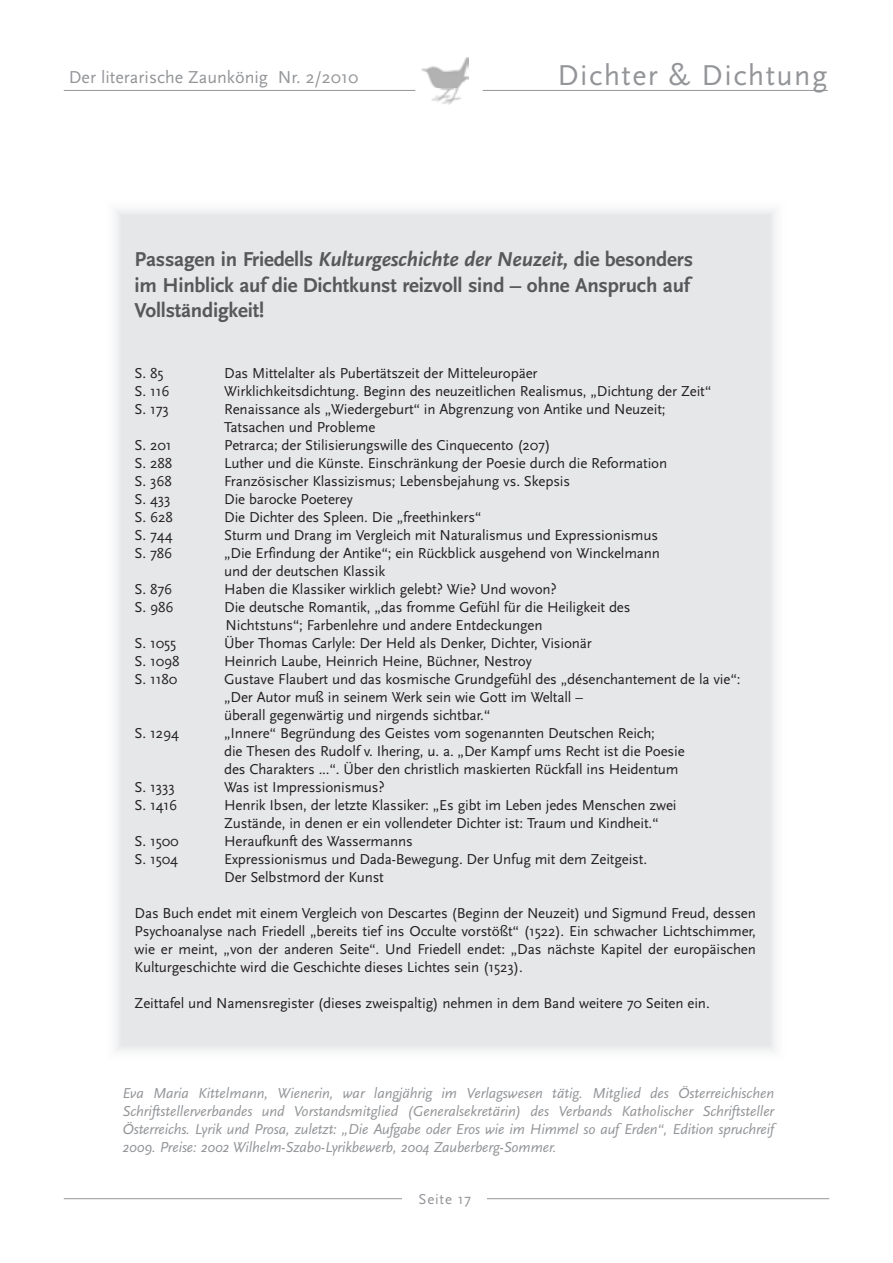
<style>
.page{position:relative;width:893px;height:1263px;background:#fff}
.page>*{position:absolute;margin:0;border:0;box-sizing:border-box;transform-origin:0 0}
.t1{font:30px "Scala Sans";letter-spacing:.05em;color:#939598}
.t2{font:700 21px/25.5px "Scala Sans";letter-spacing:-.01em;color:#57585a}
.t3{font:18px "Scala Sans";color:#939598}
.t4{font:15px/18px "Scala Sans";letter-spacing:-.01em;color:#231f20}
.Standard__Web{font:italic 15px/18px "Scala Sans";letter-spacing:-.01em;color:#939598;text-align:justify}
.t5{font:15px "Scala Sans";letter-spacing:.05em;color:#939598}
.s1{font-style:italic}
</style>
<div class="page">
<hr style="left:64px;top:90px;width:764px;height:1px;background:#939598">
<hr style="left:64px;top:1198px;width:765px;height:1px;background:#939598">
<div style="left:403px;top:1191px;width:84px;height:26px;background:#fff"></div>
<div style="left:414px;top:45px;width:69px;height:69px;background:#fff;border-radius:50%"></div>
<img style="left:421px;top:57px;width:48px;height:48px">
<div style="left:414px;top:45px;width:69px;height:69px;border:1px solid #fff;border-radius:50%"></div>
<div style="left:105px;top:199px;width:681px;height:863px;background:#e6e7e9"></div>
<p class="t3" style="left:69px;top:68px;width:291px">Der literarische Zaunkönig Nr. 2/2010</p>
<p class="t1" style="left:557px;top:59px;width:271px">Dichter &amp; Dichtung</p>
<h2 class="t2" style="left:135px;top:247px;width:560px">Passagen in Friedells <span class="s1">Kulturgeschichte der Neuzeit,</span> die besonders im Hinblick auf die Dichtkunst reizvoll sind – ohne Anspruch auf<br>Vollständigkeit!</h2>
<p class="t4" style="left:135px;top:364px;width:30px">S. 85</p>
<p class="t4" style="left:224px;top:364px;width:315px">Das Mittelalter als Pubertätszeit der Mitteleuropäer</p>
<p class="t4" style="left:135px;top:382px;width:37px">S. 116</p>
<p class="t4" style="left:224px;top:382px;width:489px">Wirklichkeitsdichtung. Beginn des neuzeitlichen Realismus, „Dichtung der Zeit“</p>
<p class="t4" style="left:135px;top:400px;width:36px">S. 173</p>
<p class="t4" style="left:224px;top:400px;width:443px">Renaissance als „Wiedergeburt“ in Abgrenzung von Antike und Neuzeit;<br>Tatsachen und Probleme</p>
<p class="t4" style="left:135px;top:436px;width:38px">S. 201</p>
<p class="t4" style="left:224px;top:436px;width:328px">Petrarca; der Stilisierungswille des Cinquecento (207)</p>
<p class="t4" style="left:135px;top:454px;width:39px">S. 288</p>
<p class="t4" style="left:224px;top:454px;width:445px">Luther und die Künste. Einschränkung der Poesie durch die Reformation</p>
<p class="t4" style="left:135px;top:472px;width:39px">S. 368</p>
<p class="t4" style="left:224px;top:472px;width:347px">Französischer Klassizismus; Lebensbejahung vs. Skepsis</p>
<p class="t4" style="left:135px;top:490px;width:37px">S. 433</p>
<p class="t4" style="left:224px;top:490px;width:130px">Die barocke Poeterey</p>
<p class="t4" style="left:135px;top:508px;width:40px">S. 628</p>
<p class="t4" style="left:224px;top:508px;width:259px">Die Dichter des Spleen. Die „freethinkers“</p>
<p class="t4" style="left:135px;top:526px;width:39px">S. 744</p>
<p class="t4" style="left:224px;top:526px;width:435px">Sturm und Drang im Vergleich mit Naturalismus und Expressionismus</p>
<p class="t4" style="left:135px;top:544px;width:39px">S. 786</p>
<p class="t4" style="left:224px;top:544px;width:437px">„Die Erfindung der Antike“; ein Rückblick ausgehend von Winckelmann und der deutschen Klassik</p>
<p class="t4" style="left:135px;top:580px;width:39px">S. 876</p>
<p class="t4" style="left:224px;top:580px;width:334px">Haben die Klassiker wirklich gelebt? Wie? Und wovon?</p>
<p class="t4" style="left:135px;top:598px;width:40px">S. 986</p>
<p class="t4" style="left:224px;top:598px;width:408px">Die deutsche Romantik, „das fromme Gefühl für die Heiligkeit des<br>Nichtstuns“; Farbenlehre und andere Entdeckungen</p>
<p class="t4" style="left:135px;top:634px;width:43px">S. 1055</p>
<p class="t4" style="left:224px;top:634px;width:369px">Über Thomas Carlyle: Der Held als Denker, Dichter, Visionär</p>
<p class="t4" style="left:135px;top:652px;width:47px">S. 1098</p>
<p class="t4" style="left:224px;top:652px;width:309px">Heinrich Laube, Heinrich Heine, Büchner, Nestroy</p>
<p class="t4" style="left:135px;top:670px;width:44px">S. 1180</p>
<p class="t4" style="left:224px;top:670px;width:518px">Gustave Flaubert und das kosmische Grundgefühl des „désenchantement de la vie“: „Der Autor muß in seinem Werk sein wie Gott im Weltall –<br>überall gegenwärtig und nirgends sichtbar.“</p>
<p class="t4" style="left:135px;top:724px;width:46px">S. 1294</p>
<p class="t4" style="left:224px;top:724px;width:462px">„Innere“ Begründung des Geistes vom sogenannten Deutschen Reich;<br>die Thesen des Rudolf v. Ihering, u. a. „Der Kampf ums Recht ist die Poesie des Charakters ...“. Über den christlich maskierten Rückfall ins Heidentum</p>
<p class="t4" style="left:135px;top:778px;width:42px">S. 1333</p>
<p class="t4" style="left:224px;top:778px;width:162px">Was ist Impressionismus?</p>
<p class="t4" style="left:135px;top:796px;width:44px">S. 1416</p>
<p class="t4" style="left:224px;top:796px;width:454px">Henrik Ibsen, der letzte Klassiker: „Es gibt im Leben jedes Menschen zwei<br>Zustände, in denen er ein vollendeter Dichter ist: Traum und Kindheit.“</p>
<p class="t4" style="left:135px;top:832px;width:46px">S. 1500</p>
<p class="t4" style="left:224px;top:832px;width:190px">Heraufkunft des Wassermanns</p>
<p class="t4" style="left:135px;top:850px;width:45px">S. 1504</p>
<p class="t4" style="left:224px;top:850px;width:424px">Expressionismus und Dada-Bewegung. Der Unfug mit dem Zeitgeist.<br>Der Selbstmord der Kunst</p>
<p class="t4" style="left:135px;top:904px;width:623px;text-align:justify">Das Buch endet mit einem Vergleich von Descartes (Beginn der Neuzeit) und Sigmund Freud, dessen Psychoanalyse nach Friedell „bereits tief ins Occulte vorstößt“ (1522). Ein schwacher Lichtschimmer, wie er meint, „von der anderen Seite“. Und Friedell endet: „Das nächste Kapitel der europäischen Kulturgeschichte wird die Geschichte dieses Lichtes sein (1523).</p>
<p class="t4" style="left:135px;top:994px;width:577px">Zeittafel und Namensregister (dieses zweispaltig) nehmen in dem Band weitere 70 Seiten ein.</p>
<p class="Standard__Web" style="left:122px;top:1084px;width:653px">Eva Maria Kittelmann, Wienerin, war langjährig im Verlagswesen tätig. Mitglied des Österreichischen Schriftstellerverbandes und Vorstandsmitglied (Generalsekretärin) des Verbands Katholischer Schriftsteller Österreichs. Lyrik und Prosa, zuletzt: „Die Aufgabe oder Eros wie im Himmel so auf Erden“, Edition spruchreif 2009. Preise: 2002 Wilhelm-Szabo-Lyrikbewerb, 2004 Zauberberg-Sommer.</p>
<p class="t5" style="left:419px;top:1191px;width:54px">Seite 17</p>
</div>
